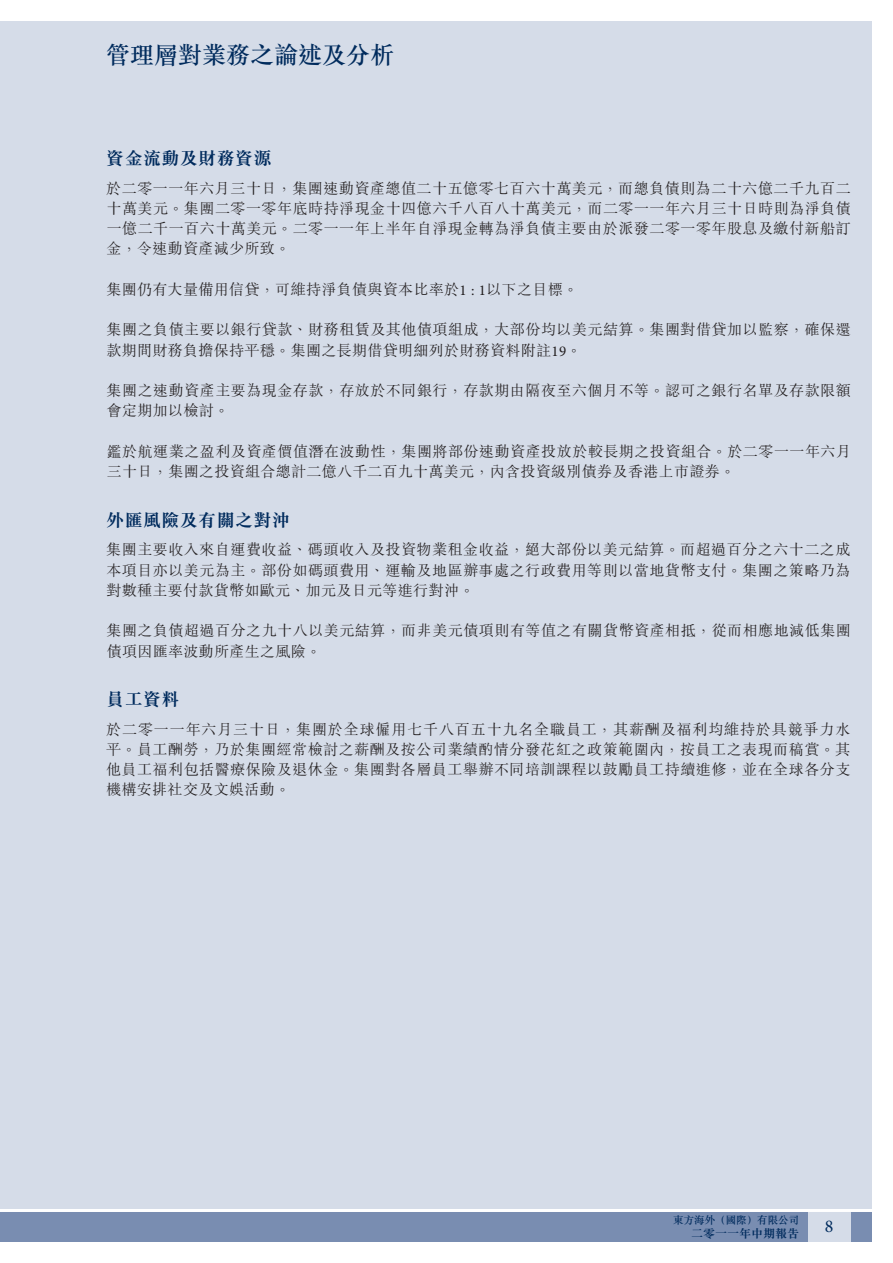
<style>
.page{position:relative;width:893px;height:1263px;background:#fff}
.page>*{position:absolute;margin:0;border:0;box-sizing:border-box;transform-origin:0 0}
.t1{font:500 24px "M Sung HK";color:#002b5d}
.t2{font:700 18px "M Sung HK";letter-spacing:.02em;color:#002b5d}
.t3{font:18px "Minion Pro";color:#002b5d}
.t4{font:300 15px/20.2px "M Sung HK";letter-spacing:.035em;color:#231f20}
.t5{font:700 12px "M Sung HK";color:#002b5d}
.t6{font:500 10.5px "M Sung HK";color:#002b5d}
.s1{font-family:"Minion Pro";font-weight:400}
</style>
<div class="page">
<div style="left:0;top:21px;width:872px;height:1221px;background:#d5dce8"></div>
<div style="left:0;top:1212px;width:872px;height:30px;background:#798db1"></div>
<div style="left:808px;top:1196px;width:42px;height:46px;background:#d5dce8"></div>
<hr style="left:0;top:1209px;width:893px;height:3px;background:#fff">
<h1 class="t1" style="left:106px;top:38px;width:289px">管理層對業務之論述及分析</h1>
<p class="t2" style="left:106px;top:146px;width:167px">資金流動及財務資源</p>
<p class="t4" style="left:106px;top:177px;width:746px;text-align:justify">於二零一一年六月三十日，集團速動資產總值二十五億零七百六十萬美元，而總負債則為二十六億二千九百二十萬美元。集團二零一零年底時持淨現金十四億六千八百八十萬美元，而二零一一年六月三十日時則為淨負債一億二千一百六十萬美元。二零一一年上半年自淨現金轉為淨負債主要由於派發二零一零年股息及繳付新船訂金，令速動資產減少所致。</p>
<p class="t4" style="left:107px;top:279px;width:473px">集團仍有大量備用信貸，可維持淨負債與資本比率於<span class="s1">1 : 1</span>以下之目標。</p>
<p class="t4" style="left:107px;top:319px;width:746px">集團之負債主要以銀行貸款、財務租賃及其他債項組成，大部份均以美元結算。集團對借貸加以監察，確保還款期間財務負擔保持平穩。集團之長期借貸明細列於財務資料附註<span class="s1">19</span>。</p>
<p class="t4" style="left:107px;top:380px;width:746px">集團之速動資產主要為現金存款，存放於不同銀行，存款期由隔夜至六個月不等。認可之銀行名單及存款限額會定期加以檢討。</p>
<p class="t4" style="left:107px;top:441px;width:746px">鑑於航運業之盈利及資產價值潛在波動性，集團將部份速動資產投放於較長期之投資組合。於二零一一年六月三十日，集團之投資組合總計二億八千二百九十萬美元，內含投資級別債券及香港上市證券。</p>
<p class="t2" style="left:106px;top:507px;width:185px">外匯風險及有關之對沖</p>
<p class="t4" style="left:106px;top:539px;width:746px;text-align:justify">集團主要收入來自運費收益、碼頭收入及投資物業租金收益，絕大部份以美元結算。而超過百分之六十二之成本項目亦以美元為主。部份如碼頭費用、運輸及地區辦事處之行政費用等則以當地貨幣支付。集團之策略乃為對數種主要付款貨幣如歐元、加元及日元等進行對沖。</p>
<p class="t4" style="left:106px;top:620px;width:746px">集團之負債超過百分之九十八以美元結算，而非美元債項則有等值之有關貨幣資產相抵，從而相應地減低集團債項因匯率波動所產生之風險。</p>
<p class="t2" style="left:106px;top:687px;width:75px">員工資料</p>
<p class="t4" style="left:106px;top:718px;width:746px;text-align:justify">於二零一一年六月三十日，集團於全球僱用七千八百五十九名全職員工，其薪酬及福利均維持於具競爭力水平。員工酬勞，乃於集團經常檢討之薪酬及按公司業績酌情分發花紅之政策範圍內，按員工之表現而稿賞。其他員工福利包括醫療保險及退休金。集團對各層員工舉辦不同培訓課程以鼓勵員工持續進修，並在全球各分支機構安排社交及文娛活動。</p>
<p class="t6" style="left:673px;top:1213px;width:127px">東方海外（國際）有限公司</p>
<p class="t5" style="left:691px;top:1225px;width:109px">二零一一年中期報告</p>
<p class="t3" style="left:825px;top:1215px;width:10px">8</p>
</div>
